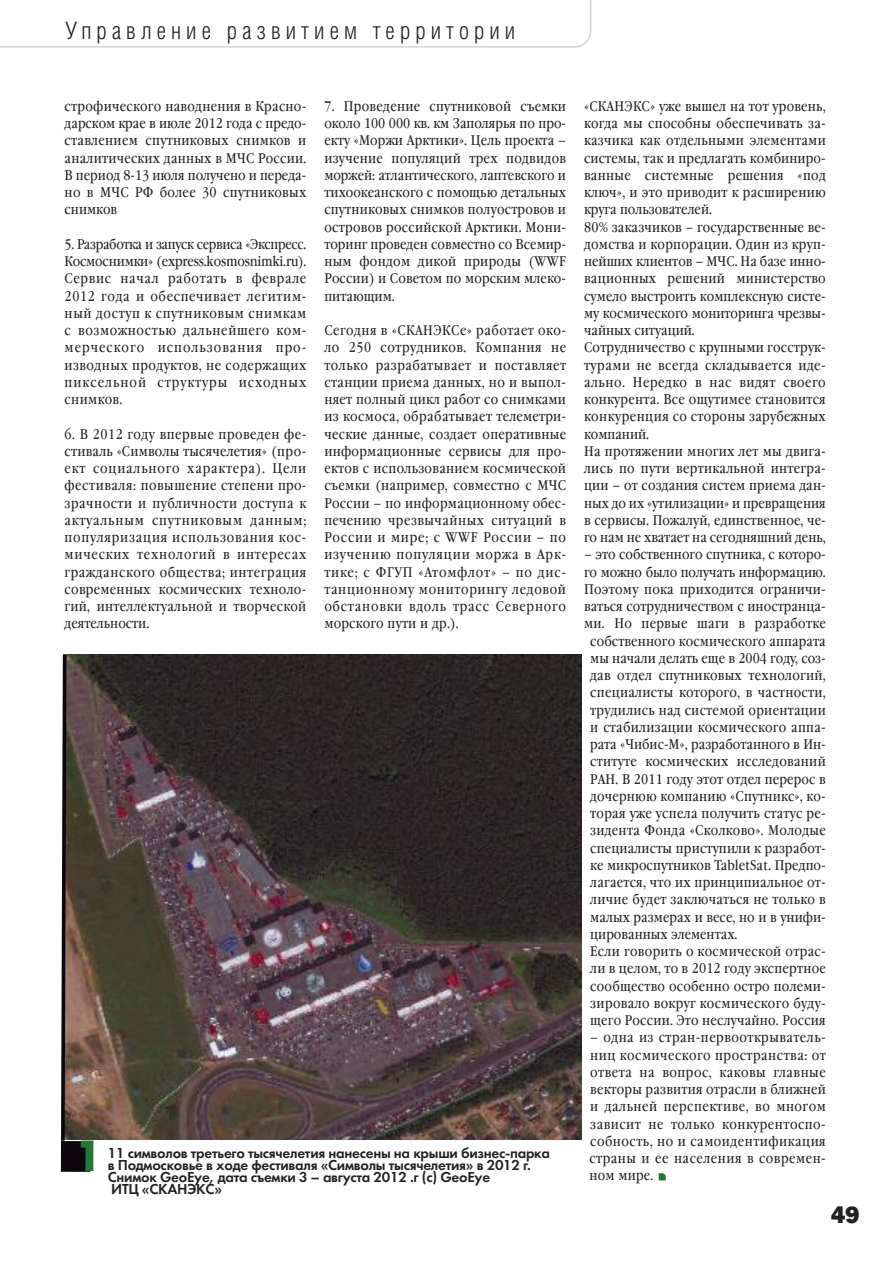
<style>
.page{position:relative;width:893px;height:1263px;background:#fff}
.page>*{position:absolute;margin:0;border:0;box-sizing:border-box;transform-origin:0 0}
.t1{font:43.5px "Futuris XC";color:#257738}
.t2{font:800 24.75px "Franklin Gothic";color:#222225}
.t3{font:300 24px "Helios Cond";letter-spacing:.215em;color:#222225}
.t4{font:15px/12px "Futura Demi C";letter-spacing:-.02em;color:#222225}
.t5{font:13.95px/17.2px "Garamond Book Narrow C";letter-spacing:.015em;color:#222225;text-align:justify}
</style>
<div class="page">
<svg style="left:0;top:0;width:592px;height:48px"></svg>
<svg style="left:659px;top:1173px;width:7px;height:8px"></svg>
<img style="left:66px;top:655px;width:515px;height:485px">
<div style="left:61px;top:1141px;width:29px;height:31px;background:#0f070e"></div>
<svg style="left:61px;top:655px;width:5px;height:486px;background:#463e41"></svg>
<h3 class="t3" style="left:66px;top:21px;width:451px">Управление развитием территории</h3>
<p class="t5" style="left:65px;top:97px;width:243px">строфического наводнения в Красно&shy;дарском крае в июле 2012 года с предо&shy;ставлением спутниковых снимков и аналитических данных в МЧС России.<br>В период 8-13 июля получено и переда&shy;но в МЧС РФ более 30 спутниковых снимков</p>
<p class="t5" style="left:65px;top:235px;width:243px">5. Разработка и запуск сервиса «Экспресс.<br>Космоснимки» (express.kosmosnimki.ru).<br>Сервис начал работать в феврале 2012 года и обеспечивает легитим&shy;ный доступ к спутниковым снимкам с возможностью дальнейшего ком&shy;мерческого использования про&shy;изводных продуктов, не содержащих пиксельной структуры исходных снимков.</p>
<p class="t5" style="left:65px;top:425px;width:243px">6. В 2012 году впервые проведен фе&shy;стиваль «Символы тысячелетия» (про&shy;ект социального характера). Цели фестиваля: повышение степени про&shy;зрачности и публичности доступа к актуальным спутниковым данным; популяризация использования кос&shy;мических технологий в интересах гражданского общества; интеграция современных космических техноло&shy;гий, интеллектуальной и творческой деятельности.</p>
<p class="t5" style="left:324px;top:97px;width:243px">7. Проведение спутниковой съемки около 100 000 кв. км Заполярья по про&shy;екту «Моржи Арктики». Цель проекта – изучение популяций трех подвидов моржей: атлантического, лаптевского и тихоокеанского с помощью детальных спутниковых снимков полуостровов и островов российской Арктики. Мони&shy;торинг проведен совместно со Всемир&shy;ным фондом дикой природы (WWF России) и Советом по морским млеко&shy;питающим.</p>
<p class="t5" style="left:324px;top:322px;width:243px">Сегодня в «СКАНЭКСе» работает око&shy;ло 250 сотрудников. Компания не только разрабатывает и поставляет станции приема данных, но и выпол&shy;няет полный цикл работ со снимками из космоса, обрабатывает телеметри&shy;ческие данные, создает оперативные информационные сервисы для про&shy;ектов с использованием космической съемки (например, совместно с МЧС России – по информационному обес&shy;печению чрезвычайных ситуаций в России и мире; с WWF России – по изучению популяции моржа в Арк&shy;тике; с ФГУП «Атомфлот» – по дис&shy;танционному мониторингу ледовой обстановки вдоль трасс Северного морского пути и др.).</p>
<h1 class="t1" style="left:75px;top:1130px;width:28px">1</h1>
<p class="t4" style="left:108px;top:1147px;width:444px">11 символов третьего тысячелетия нанесены на крыши бизнес-парка в Подмосковье в ходе фестиваля «Символы тысячелетия» в 2012 г.<br>Снимок GeoEye, дата съемки 3 – августа 2012 .г (с) GeoEye<br>ИТЦ «СКАНЭКС»</p>
<p class="t5" style="left:584px;top:97px;width:243px;text-align:left">«СКАНЭКС» уже вышел на тот уровень, когда мы способны обеспечивать за&shy;казчика как отдельными элементами системы, так и предлагать комбиниро&shy;ванные системные решения «под ключ», и это приводит к расширению круга пользователей.<br>80% заказчиков – государственные ве&shy;домства и корпорации. Один из круп&shy;нейших клиентов – МЧС. На базе инно&shy;вационных решений министерство сумело выстроить комплексную систе&shy;му космического мониторинга чрезвы&shy;чайных ситуаций.<br>Сотрудничество с крупными госструк&shy;турами не всегда складывается иде&shy;ально. Нередко в нас видят своего конкурента. Все ощутимее становится конкуренция со стороны зарубежных компаний.<br>На протяжении многих лет мы двига&shy;лись по пути вертикальной интегра&shy;ции – от создания систем приема дан&shy;ных до их «утилизации» и превращения в сервисы. Пожалуй, единственное, че&shy;го нам не хватает на сегодняшний день,</p>
<p class="t5" style="left:584px;top:546px;width:243px">– это собственного спутника, с которо-</p>
<p class="t5" style="left:584px;top:563px;width:243px">го можно было получать информацию.</p>
<p class="t5" style="left:584px;top:580px;width:243px">Поэтому пока приходится ограничи-</p>
<p class="t5" style="left:584px;top:598px;width:243px">ваться сотрудничеством с иностранца-</p>
<p class="t5" style="left:584px;top:615px;width:243px">ми. Но первые шаги в разработке</p>
<p class="t5" style="left:590px;top:632px;width:237px">собственного космического аппарата</p>
<p class="t5" style="left:590px;top:649px;width:237px">мы начали делать еще в 2004 году, соз-</p>
<p class="t5" style="left:590px;top:667px;width:237px">дав отдел спутниковых технологий,</p>
<p class="t5" style="left:590px;top:684px;width:237px">специалисты которого, в частности,</p>
<p class="t5" style="left:590px;top:701px;width:237px">трудились над системой ориентации</p>
<p class="t5" style="left:590px;top:718px;width:237px">и стабилизации космического аппа-</p>
<p class="t5" style="left:590px;top:736px;width:237px">рата «Чибис-М», разработанного в Ин-</p>
<p class="t5" style="left:590px;top:753px;width:237px">ституте космических исследований</p>
<p class="t5" style="left:590px;top:770px;width:237px">РАН. В 2011 году этот отдел перерос в</p>
<p class="t5" style="left:590px;top:787px;width:237px">дочернюю компанию «Спутникс», ко-</p>
<p class="t5" style="left:590px;top:805px;width:237px">торая уже успела получить статус ре-</p>
<p class="t5" style="left:590px;top:822px;width:237px">зидента Фонда «Сколково». Молодые</p>
<p class="t5" style="left:590px;top:839px;width:237px">специалисты приступили к разработ-</p>
<p class="t5" style="left:590px;top:856px;width:237px">ке микроспутников TabletSаt. Предпо-</p>
<p class="t5" style="left:590px;top:874px;width:237px">лагается, что их принципиальное от-</p>
<p class="t5" style="left:590px;top:891px;width:237px">личие будет заключаться не только в</p>
<p class="t5" style="left:590px;top:908px;width:237px">малых размерах и весе, но и в унифи-</p>
<p class="t5" style="left:590px;top:925px;width:149px">цированных элементах.</p>
<p class="t5" style="left:590px;top:943px;width:237px">Если говорить о космической отрас-</p>
<p class="t5" style="left:590px;top:960px;width:237px">ли в целом, то в 2012 году экспертное</p>
<p class="t5" style="left:590px;top:977px;width:237px">сообщество особенно остро полеми-</p>
<p class="t5" style="left:590px;top:994px;width:237px">зировало вокруг космического буду-</p>
<p class="t5" style="left:590px;top:1012px;width:237px">щего России. Это неслучайно. Россия</p>
<p class="t5" style="left:589px;top:1029px;width:238px">– одна из стран-первооткрыватель&shy;ниц космического пространства: от ответа на вопрос, каковы главные векторы развития отрасли в ближней и дальней перспективе, во многом зависит не только конкурентоспо&shy;собность, но и самоидентификация страны и ее населения в современ-</p>
<p class="t5" style="left:589px;top:1167px;width:65px">ном мире.</p>
<h2 class="t2" style="left:831px;top:1200px;width:31px">49</h2>
</div>
